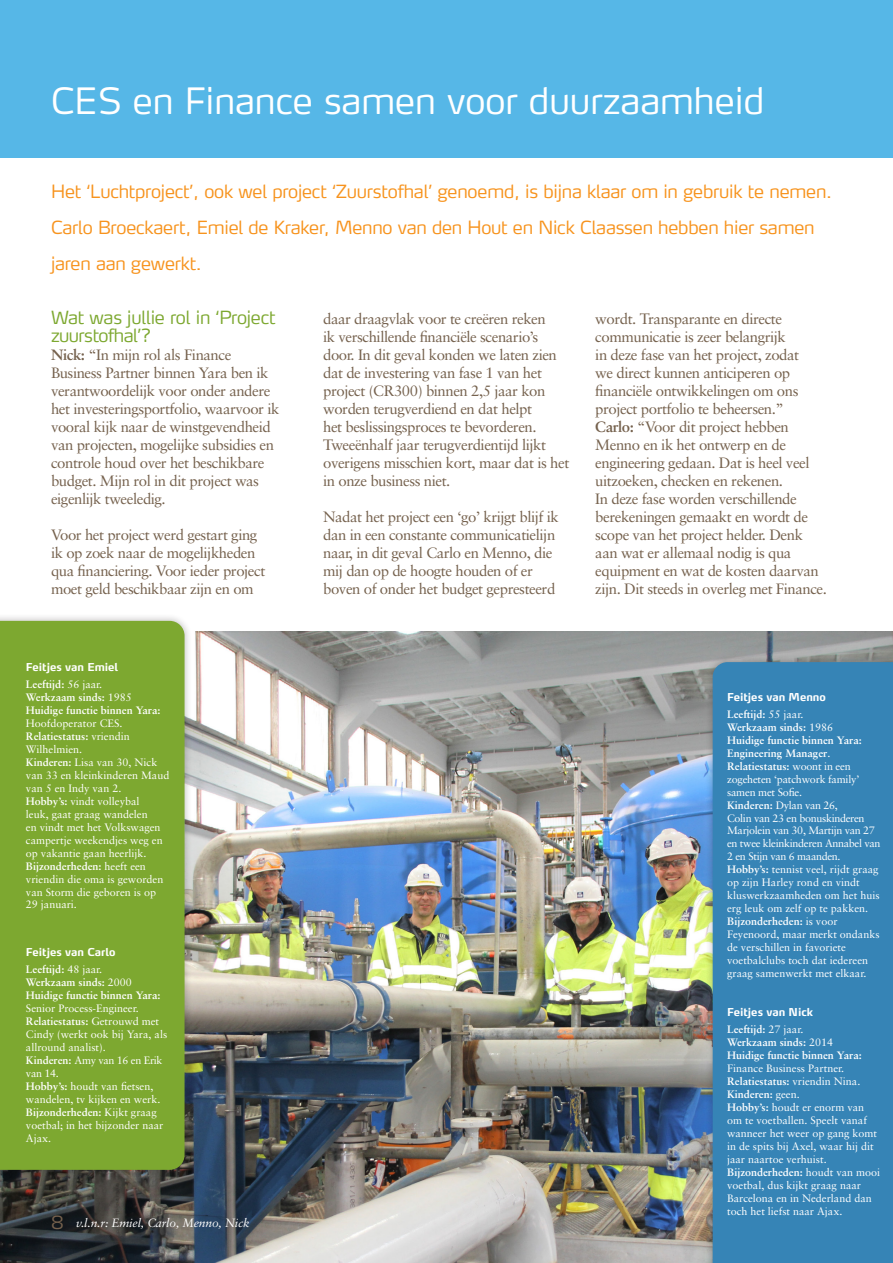
<style>
.page{position:relative;width:893px;height:1263px;background:#fff}
.page>*{position:absolute;margin:0;border:0;box-sizing:border-box;transform-origin:0 0}
.subkop{font:300 36px "Max LF";color:#fff}
.intro{font:300 18px/36px "Max LF";letter-spacing:-.01em;color:#f7931d}
.tussenkop{font:300 18px/18px "Max LF";letter-spacing:-.015em;color:#7da830}
.broodtekst{font:15px/18px "Sabon";letter-spacing:-.03em;color:#75614d}
.broodtekst-2{font:italic 12px "Sabon";letter-spacing:-.01em;color:#fff}
.broodtekst-3{font:10.8px/12.9px "Sabon";color:#fff}
.broodtekst-4{font:700 10.8px/12.9px "Sabon";color:#fff}
.broodtekst-5{font:10.8px/12.9px "Sabon";letter-spacing:-.03em;color:#fff}
.broodtekst-6{font:10.8px/12.9px "Sabon";letter-spacing:-.02em;color:#fff}
.broodtekst-7{font:700 10.8px "Max LF";color:#fff}
.s1{font-weight:700}
.s2{font-weight:400}
.s3{font-family:"Max LF";font-weight:300;font-style:normal;font-size:18px;color:#75614d}
</style>
<div class="page">
<div style="left:0;top:0;width:893px;height:157px;background:#56b7e7"></div>
<img style="left:0;top:631px;width:893px;height:632px">
<div style="left:705px;top:654px;width:188px;height:609px;background:#231f20;opacity:.3"></div>
<div style="left:713px;top:662px;width:180px;height:601px;background:#3684b6"></div>
<div style="left:0;top:613px;width:192px;height:564px;background:#231f20;opacity:.3"></div>
<div style="left:0;top:621px;width:185px;height:549px;background:#7da830"></div>
<p class="subkop" style="left:51px;top:78px;width:715px">CES en Finance samen voor duurzaamheid</p>
<p class="intro" style="left:51px;top:173px;width:783px">Het ‘Luchtproject’, ook wel project ‘Zuurstofhal’ genoemd, is bijna klaar om in gebruik te nemen.<br>Carlo Broeckaert, Emiel de Kraker, Menno van den Hout en Nick Claassen hebben hier samen jaren aan gewerkt.</p>
<p class="tussenkop" style="left:51px;top:308px;width:226px">Wat was jullie rol in ‘Project zuurstofhal’?</p>
<p class="broodtekst" style="left:51px;top:346px;width:230px"><span class="s1">Nick:</span> “In mijn rol als Finance Business Partner binnen Yara ben ik verantwoordelijk voor onder andere het investeringsportfolio, waarvoor ik vooral kijk naar de winstgevendheid van projecten, mogelijke subsidies en controle houd over het beschikbare budget. Mijn rol in dit project was eigenlijk tweeledig.</p>
<p class="broodtekst" style="left:51px;top:526px;width:216px">Voor het project werd gestart ging ik op zoek naar de mogelijkheden qua financiering. Voor ieder project moet geld beschikbaar zijn en om</p>
<p class="broodtekst" style="left:323px;top:310px;width:248px">daar draagvlak voor te creëren reken<br>ik verschillende financiële scenario’s door. In dit geval konden we laten zien dat de investering van fase 1 van het project (CR300) binnen 2,5 jaar kon worden terugverdiend en dat helpt<br>het beslissingsproces te bevorderen.<br>Tweeënhalf jaar terugverdientijd lijkt overigens misschien kort, maar dat is het in onze business niet.</p>
<p class="broodtekst" style="left:323px;top:508px;width:237px">Nadat het project een ‘go’ krijgt blijf ik dan in een constante communicatielijn naar, in dit geval Carlo en Menno, die mij dan op de hoogte houden of er boven of onder het budget gepresteerd</p>
<p class="broodtekst" style="left:595px;top:310px;width:205px">wordt. Transparante en directe communicatie is zeer belangrijk in deze fase van het project, zodat we direct kunnen anticiperen op financiële ontwikkelingen om ons project portfolio te beheersen.”</p>
<p class="broodtekst" style="left:595px;top:418px;width:233px"><span class="s1">Carlo:</span> “Voor dit project hebben Menno en ik het ontwerp en de engineering gedaan. Dat is heel veel uitzoeken, checken en rekenen.<br>In deze fase worden verschillende berekeningen gemaakt en wordt de scope van het project helder. Denk aan wat er allemaal nodig is qua equipment en wat de kosten daarvan zijn. Dit steeds in overleg met Finance.</p>
<p class="broodtekst-7" style="left:26px;top:660px;width:94px">Feitjes van Emiel</p>
<p class="broodtekst-4" style="left:26px;top:678px;width:78px">Leeftijd: <span class="s2">56 jaar.</span></p>
<p class="broodtekst-4" style="left:26px;top:691px;width:108px">Werkzaam sinds: <span class="s2">1985</span></p>
<p class="broodtekst-4" style="left:26px;top:704px;width:136px">Huidige functie binnen Yara:<br><span class="s2">Hoofdoperator CES.</span></p>
<p class="broodtekst-3" style="left:26px;top:730px;width:105px"><span class="s1">Relatiestatus:</span> vriendin<br>Wilhelmien.</p>
<p class="broodtekst-3" style="left:26px;top:755px;width:145px"><span class="s1">Kinderen:</span> Lisa van 30, Nick van 33 en kleinkinderen Maud van 5 en Indy van 2.</p>
<p class="broodtekst-3" style="left:26px;top:794px;width:138px"><span class="s1">Hobby’s:</span> vindt volleybal leuk, gaat graag wandelen<br>en vindt met het Volkswagen campertje weekendjes weg en op vakantie gaan heerlijk.</p>
<p class="broodtekst-3" style="left:26px;top:859px;width:139px"><span class="s1">Bijzonderheden:</span> heeft een vriendin die oma is geworden van Storm die geboren is op<br>29 januari.</p>
<p class="broodtekst-7" style="left:26px;top:945px;width:91px">Feitjes van Carlo</p>
<p class="broodtekst-4" style="left:26px;top:963px;width:78px">Leeftijd: <span class="s2">48 jaar.</span></p>
<p class="broodtekst-4" style="left:26px;top:975px;width:108px">Werkzaam sinds: <span class="s2">2000</span></p>
<p class="broodtekst-4" style="left:26px;top:988px;width:136px">Huidige functie binnen Yara:<br><span class="s2">Senior Process-Engineer.</span></p>
<p class="broodtekst-3" style="left:26px;top:1014px;width:143px"><span class="s1">Relatiestatus:</span> Getrouwd met<br>Cindy (werkt ook bij Yara, als allround analist).</p>
<p class="broodtekst-5" style="left:26px;top:1053px;width:138px"><span class="s1">Kinderen:</span> Amy van 16 en Erik van 14.</p>
<p class="broodtekst-3" style="left:26px;top:1079px;width:136px"><span class="s1">Hobby’s:</span> houdt van fietsen, wandelen, tv kijken en werk.</p>
<p class="broodtekst-3" style="left:26px;top:1105px;width:139px"><span class="s1">Bijzonderheden:</span> Kijkt graag voetbal; in het bijzonder naar<br>Ajax.</p>
<p class="broodtekst-2" style="left:51px;top:1216px;width:200px"><span class="s3">8</span> v.l.n.r: Emiel, Carlo, Menno, Nick</p>
<p class="broodtekst-7" style="left:727px;top:690px;width:100px">Feitjes van Menno</p>
<p class="broodtekst-4" style="left:727px;top:707px;width:78px">Leeftijd: <span class="s2">55 jaar.</span></p>
<p class="broodtekst-4" style="left:727px;top:720px;width:108px">Werkzaam sinds: <span class="s2">1986</span></p>
<p class="broodtekst-4" style="left:727px;top:733px;width:136px">Huidige functie binnen Yara:<br>Engineering Manager<span class="s2">.</span></p>
<p class="broodtekst-6" style="left:727px;top:759px;width:134px"><span class="s1">Relatiestatus:</span> woont in een zogeheten ‘patchwork family’ samen met Sofie.</p>
<p class="broodtekst-5" style="left:727px;top:798px;width:155px"><span class="s1">Kinderen:</span> Dylan van 26,<br>Colin van 23 en bonuskinderen<br>Marjolein van 30, Martijn van 27 en twee kleinkinderen Annabel van<br>2 en Stijn van 6 maanden.</p>
<p class="broodtekst-3" style="left:727px;top:863px;width:154px"><span class="s1">Hobby’s:</span> tennist veel, rijdt graag op zijn Harley rond en vindt kluswerkzaamheden om het huis erg leuk om zelf op te pakken.</p>
<p class="broodtekst-3" style="left:727px;top:915px;width:154px"><span class="s1">Bijzonderheden:</span> is voor<br>Feyenoord, maar merkt ondanks de verschillen in favoriete voetbalclubs toch dat iedereen graag samenwerkt met elkaar.</p>
<p class="broodtekst-7" style="left:727px;top:1005px;width:88px">Feitjes van Nick</p>
<p class="broodtekst-4" style="left:727px;top:1023px;width:78px">Leeftijd: <span class="s2">27 jaar.</span></p>
<p class="broodtekst-4" style="left:727px;top:1036px;width:108px">Werkzaam sinds: <span class="s2">2014</span></p>
<p class="broodtekst-4" style="left:727px;top:1048px;width:136px">Huidige functie binnen Yara:<br><span class="s2">Finance Business Partner.</span></p>
<p class="broodtekst-4" style="left:727px;top:1074px;width:135px">Relatiestatus: <span class="s2">vriendin Nina.</span></p>
<p class="broodtekst-4" style="left:727px;top:1087px;width:74px">Kinderen: <span class="s2">geen.</span></p>
<p class="broodtekst-3" style="left:727px;top:1100px;width:152px"><span class="s1">Hobby’s:</span> houdt er enorm van om te voetballen. Speelt vanaf wanneer het weer op gang komt in de spits bij Axel, waar hij dit jaar naartoe verhuist.</p>
<p class="broodtekst-3" style="left:727px;top:1165px;width:155px"><span class="s1">Bijzonderheden:</span> houdt van mooi voetbal, dus kijkt graag naar<br>Barcelona en in Nederland dan toch het liefst naar Ajax.</p>
</div>
